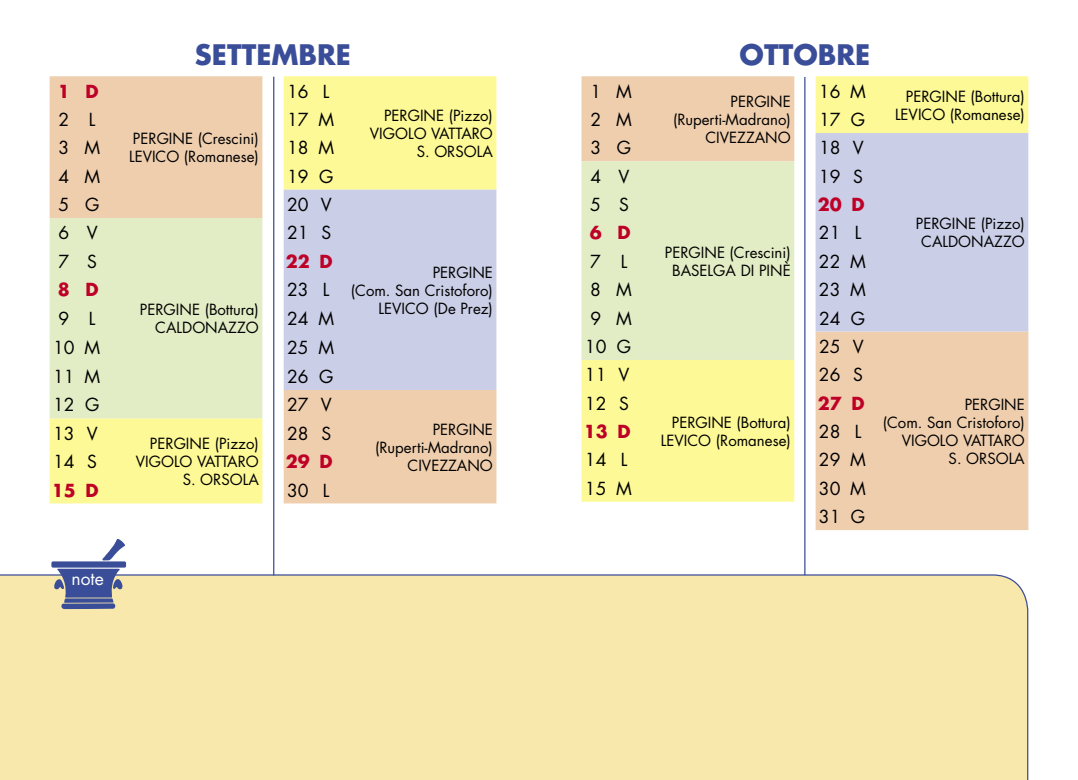
<style>
.page{position:relative;width:1078px;height:780px;background:#fff}
.page>*{position:absolute;margin:0;border:0;box-sizing:border-box;transform-origin:0 0}
.t1{font:700 27.5px "Futura Std";color:#3a4d98}
.t2{font:17.5px/28.2px "Futura Std";color:#000}
.t3{font:700 17.5px "Futura Std";color:#be0027}
.t4{font:17.5px "Futura Std";color:#fff}
.t5{font:15px/18px "Futura Std";color:#000;text-align:right}
</style>
<div class="page">
<div style="left:0;top:574px;width:1028px;height:206px;background:#f8e8ac"></div>
<svg style="left:51px;top:539px;width:75px;height:70px"></svg>
<hr style="left:273px;top:77px;width:1px;height:498px;background:#3a4d98">
<hr style="left:804px;top:77px;width:1px;height:498px;background:#3a4d98">
<svg style="left:50px;top:76px;width:446px;height:427px;background:#f5e2ab"></svg>
<div style="left:283px;top:190px;width:213px;height:200px;background:#cacee6"></div>
<div style="left:50px;top:218px;width:212px;height:200px;background:#e2ecc5"></div>
<svg style="left:581px;top:501px;width:447px;height:29px"></svg>
<svg style="left:581px;top:76px;width:447px;height:425px;background:#f4e2aa"></svg>
<div style="left:815px;top:133px;width:213px;height:198px;background:#cacee6"></div>
<div style="left:581px;top:161px;width:213px;height:199px;background:#e2ecc5"></div>
<p class="t3" style="left:58px;top:79px;width:42px">1 D</p>
<h1 class="t1" style="left:195px;top:37px;width:157px">SETTEMBRE</h1>
<p class="t2" style="left:287px;top:77px;width:44px">16 L</p>
<p class="t2" style="left:58px;top:106px;width:39px">2 L</p>
<p class="t2" style="left:287px;top:106px;width:48px">17 M</p>
<p class="t2" style="left:58px;top:134px;width:43px">3 M</p>
<p class="t2" style="left:287px;top:134px;width:48px">18 M</p>
<p class="t2" style="left:58px;top:162px;width:43px">4 M</p>
<p class="t2" style="left:287px;top:162px;width:48px">19 G</p>
<p class="t2" style="left:58px;top:191px;width:42px">5 G</p>
<p class="t2" style="left:287px;top:191px;width:46px">20 V</p>
<p class="t5" style="left:129px;top:130px;width:131px;text-align:left">PERGINE (Crescini)<br>LEVICO (Romanese)</p>
<p class="t2" style="left:58px;top:219px;width:41px">6 V</p>
<p class="t2" style="left:287px;top:219px;width:46px">21 S</p>
<p class="t5" style="left:370px;top:107px;width:124px">PERGINE (Pizzo)<br>VIGOLO VATTARO<br>S. ORSOLA</p>
<p class="t2" style="left:58px;top:247px;width:40px">7 S</p>
<p class="t3" style="left:286px;top:249px;width:48px">22 D</p>
<p class="t3" style="left:58px;top:278px;width:42px">8 D</p>
<p class="t2" style="left:287px;top:276px;width:44px">23 L</p>
<p class="t2" style="left:58px;top:304px;width:39px">9 L</p>
<p class="t2" style="left:287px;top:304px;width:48px">24 M</p>
<p class="t2" style="left:53px;top:333px;width:48px">10 M</p>
<p class="t2" style="left:287px;top:333px;width:48px">25 M</p>
<p class="t2" style="left:53px;top:362px;width:48px">11 M</p>
<p class="t2" style="left:287px;top:362px;width:48px">26 G</p>
<p class="t2" style="left:53px;top:391px;width:48px">12 G</p>
<p class="t2" style="left:287px;top:391px;width:46px">27 V</p>
<p class="t5" style="left:140px;top:301px;width:120px">PERGINE (Bottura)<br>CALDONAZZO</p>
<p class="t2" style="left:53px;top:419px;width:46px">13 V</p>
<p class="t2" style="left:287px;top:419px;width:46px">28 S</p>
<p class="t5" style="left:136px;top:434px;width:124px">PERGINE (Pizzo)<br>VIGOLO VATTARO<br>S. ORSOLA</p>
<p class="t2" style="left:53px;top:447px;width:46px">14 S</p>
<p class="t3" style="left:286px;top:450px;width:48px">29 D</p>
<p class="t3" style="left:52px;top:478px;width:48px">15 D</p>
<p class="t2" style="left:287px;top:476px;width:44px">30 L</p>
<p class="t5" style="left:351px;top:264px;width:143px">PERGINE<br>(Com. San Cristoforo)<br>LEVICO (De Prez)</p>
<p class="t5" style="left:375px;top:420px;width:119px">PERGINE (Ruperti-Madrano)<br>CIVEZZANO</p>
<p class="t4" style="left:71px;top:567px;width:34px">note</p>
<h1 class="t1" style="left:739px;top:37px;width:132px">OTTOBRE</h1>
<p class="t2" style="left:590px;top:77px;width:43px">1 M</p>
<p class="t2" style="left:818px;top:77px;width:48px">16 M</p>
<p class="t5" style="left:894px;top:87px;width:131px">PERGINE (Bottura)<br>LEVICO (Romanese)</p>
<p class="t5" style="left:673px;top:93px;width:119px">PERGINE (Ruperti-Madrano)<br>CIVEZZANO</p>
<p class="t2" style="left:590px;top:106px;width:43px">2 M</p>
<p class="t2" style="left:818px;top:106px;width:48px">17 G</p>
<p class="t2" style="left:590px;top:134px;width:42px">3 G</p>
<p class="t2" style="left:818px;top:134px;width:46px">18 V</p>
<p class="t2" style="left:590px;top:162px;width:41px">4 V</p>
<p class="t2" style="left:818px;top:162px;width:46px">19 S</p>
<p class="t2" style="left:590px;top:191px;width:40px">5 S</p>
<p class="t3" style="left:817px;top:193px;width:48px">20 D</p>
<p class="t3" style="left:589px;top:221px;width:42px">6 D</p>
<p class="t2" style="left:818px;top:219px;width:44px">21 L</p>
<p class="t2" style="left:590px;top:247px;width:39px">7 L</p>
<p class="t2" style="left:818px;top:247px;width:48px">22 M</p>
<p class="t2" style="left:590px;top:276px;width:43px">8 M</p>
<p class="t2" style="left:818px;top:276px;width:48px">23 M</p>
<p class="t2" style="left:590px;top:304px;width:43px">9 M</p>
<p class="t2" style="left:818px;top:304px;width:48px">24 G</p>
<p class="t2" style="left:585px;top:332px;width:48px">10 G</p>
<p class="t2" style="left:818px;top:332px;width:46px">25 V</p>
<p class="t5" style="left:664px;top:243px;width:127px;text-align:center">PERGINE (Crescini)<br>BASELGA DI PINÈ</p>
<p class="t2" style="left:584px;top:361px;width:46px">11 V</p>
<p class="t2" style="left:818px;top:361px;width:46px">26 S</p>
<p class="t2" style="left:584px;top:389px;width:46px">12 S</p>
<p class="t3" style="left:817px;top:391px;width:48px">27 D</p>
<p class="t3" style="left:583px;top:420px;width:48px">13 D</p>
<p class="t2" style="left:818px;top:417px;width:44px">28 L</p>
<p class="t2" style="left:584px;top:446px;width:44px">14 L</p>
<p class="t2" style="left:818px;top:446px;width:48px">29 M</p>
<p class="t2" style="left:584px;top:474px;width:48px">15 M</p>
<p class="t2" style="left:818px;top:474px;width:48px">30 M<br>31 G</p>
<p class="t5" style="left:660px;top:413px;width:131px">PERGINE (Bottura)<br>LEVICO (Romanese)</p>
<p class="t5" style="left:915px;top:215px;width:110px;text-align:center">PERGINE (Pizzo)<br>CALDONAZZO</p>
<p class="t5" style="left:882px;top:395px;width:143px">PERGINE<br>(Com. San Cristoforo)<br>VIGOLO VATTARO<br>S. ORSOLA</p>
</div>
